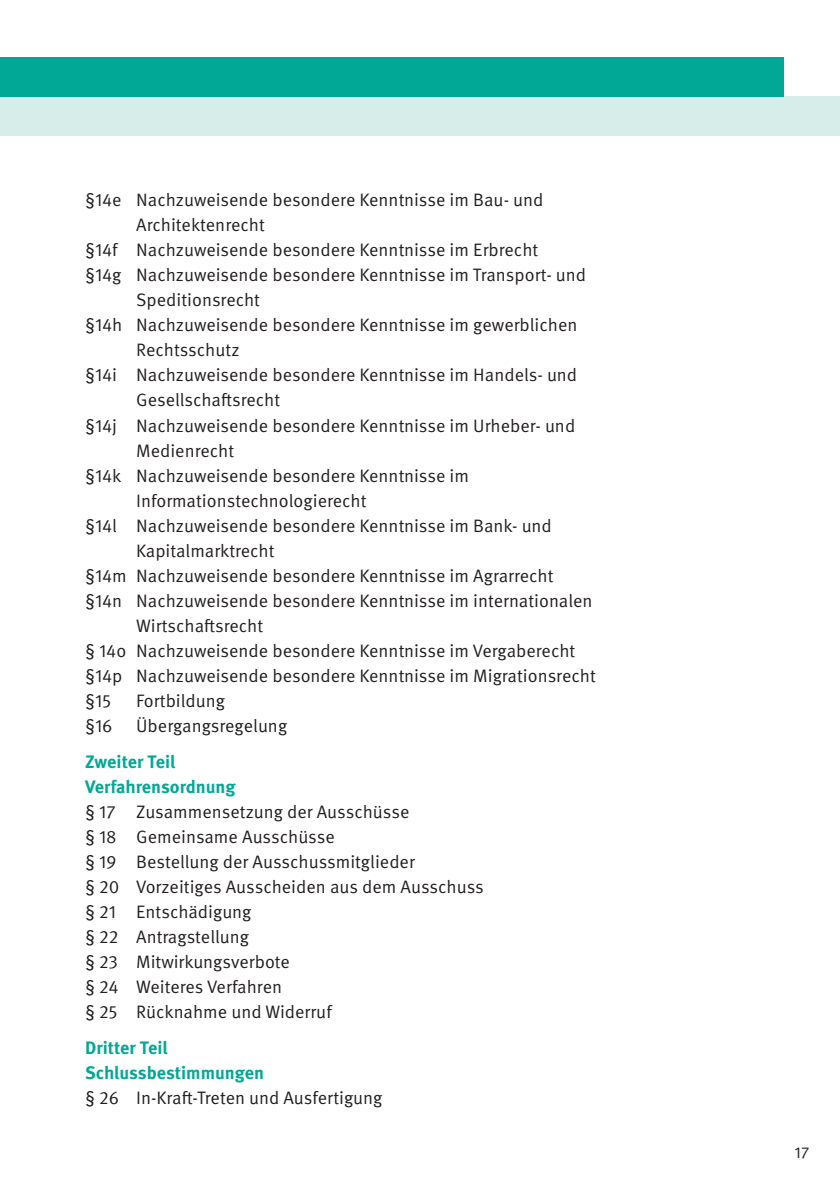
<style>
.page{position:relative;width:840px;height:1191px;background:#fff}
.page>*{position:absolute;margin:0;border:0;box-sizing:border-box;transform-origin:0 0}
.t1{font:18px/25px "Meta OT Norm";color:#231f20}
.t2{font:700 18px/25px "Meta OT";color:#00a895}
.t3{font:16px "Meta OT Norm";color:#231f20}
</style>
<div class="page">
<div style="left:0;top:96px;width:839px;height:40px;background:#d6edea"></div>
<div style="left:0;top:57px;width:782px;height:39px;background:#00a895"></div>
<p class="t1" style="left:85px;top:188px;width:459px">§14e Nachzuweisende besondere Kenntnisse im Bau- und</p>
<p class="t1" style="left:136px;top:213px;width:130px">Architektenrecht</p>
<p class="t1" style="left:85px;top:238px;width:454px">§14f Nachzuweisende besondere Kenntnisse im Erbrecht</p>
<p class="t1" style="left:85px;top:263px;width:502px">§14g Nachzuweisende besondere Kenntnisse im Transport- und</p>
<p class="t1" style="left:136px;top:288px;width:125px">Speditionsrecht</p>
<p class="t1" style="left:85px;top:313px;width:493px">§14h Nachzuweisende besondere Kenntnisse im gewerblichen</p>
<p class="t1" style="left:136px;top:338px;width:105px">Rechtsschutz</p>
<p class="t1" style="left:85px;top:363px;width:493px">§14i Nachzuweisende besondere Kenntnisse im Handels- und</p>
<p class="t1" style="left:136px;top:388px;width:145px">Gesellschaftsrecht</p>
<p class="t1" style="left:85px;top:413px;width:491px">§14j Nachzuweisende besondere Kenntnisse im Urheber- und</p>
<p class="t1" style="left:136px;top:438px;width:99px">Medienrecht</p>
<p class="t1" style="left:85px;top:463px;width:385px">§14k Nachzuweisende besondere Kenntnisse im</p>
<p class="t1" style="left:136px;top:488px;width:232px">Informationstechnologierecht</p>
<p class="t1" style="left:85px;top:513px;width:468px">§14l Nachzuweisende besondere Kenntnisse im Bank- und</p>
<p class="t1" style="left:136px;top:538px;width:140px">Kapitalmarktrecht</p>
<p class="t1" style="left:85px;top:563px;width:469px">§14m Nachzuweisende besondere Kenntnisse im Agrarrecht</p>
<p class="t1" style="left:85px;top:588px;width:508px">§14n Nachzuweisende besondere Kenntnisse im internationalen</p>
<p class="t1" style="left:136px;top:613px;width:128px">Wirtschaftsrecht</p>
<p class="t1" style="left:85px;top:638px;width:491px">§ 14o Nachzuweisende besondere Kenntnisse im Vergaberecht</p>
<p class="t1" style="left:85px;top:663px;width:512px">§14p Nachzuweisende besondere Kenntnisse im Migrationsrecht</p>
<p class="t1" style="left:85px;top:688px;width:28px">§15</p>
<p class="t1" style="left:136px;top:688px;width:90px">Fortbildung</p>
<p class="t1" style="left:85px;top:713px;width:29px">§16</p>
<p class="t1" style="left:136px;top:713px;width:152px">Übergangsregelung</p>
<p class="t2" style="left:85px;top:749px;width:152px">Zweiter Teil<br>Verfahrensordnung</p>
<p class="t1" style="left:85px;top:799px;width:400px">§ 17 Zusammensetzung der Ausschüsse<br>§ 18 Gemeinsame Ausschüsse<br>§ 19 Bestellung der Ausschussmitglieder<br>§ 20 Vorzeitiges Ausscheiden aus dem Ausschuss § 21 Entschädigung<br>§ 22 Antragstellung<br>§ 23 Mitwirkungsverbote<br>§ 24 Weiteres Verfahren<br>§ 25 Rücknahme und Widerruf</p>
<p class="t2" style="left:85px;top:1036px;width:180px">Dritter Teil<br>Schlussbestimmungen</p>
<p class="t1" style="left:85px;top:1086px;width:298px">§ 26 In-Kraft-Treten und Ausfertigung</p>
<p class="t3" style="left:794px;top:1142px;width:16px">17</p>
</div>
